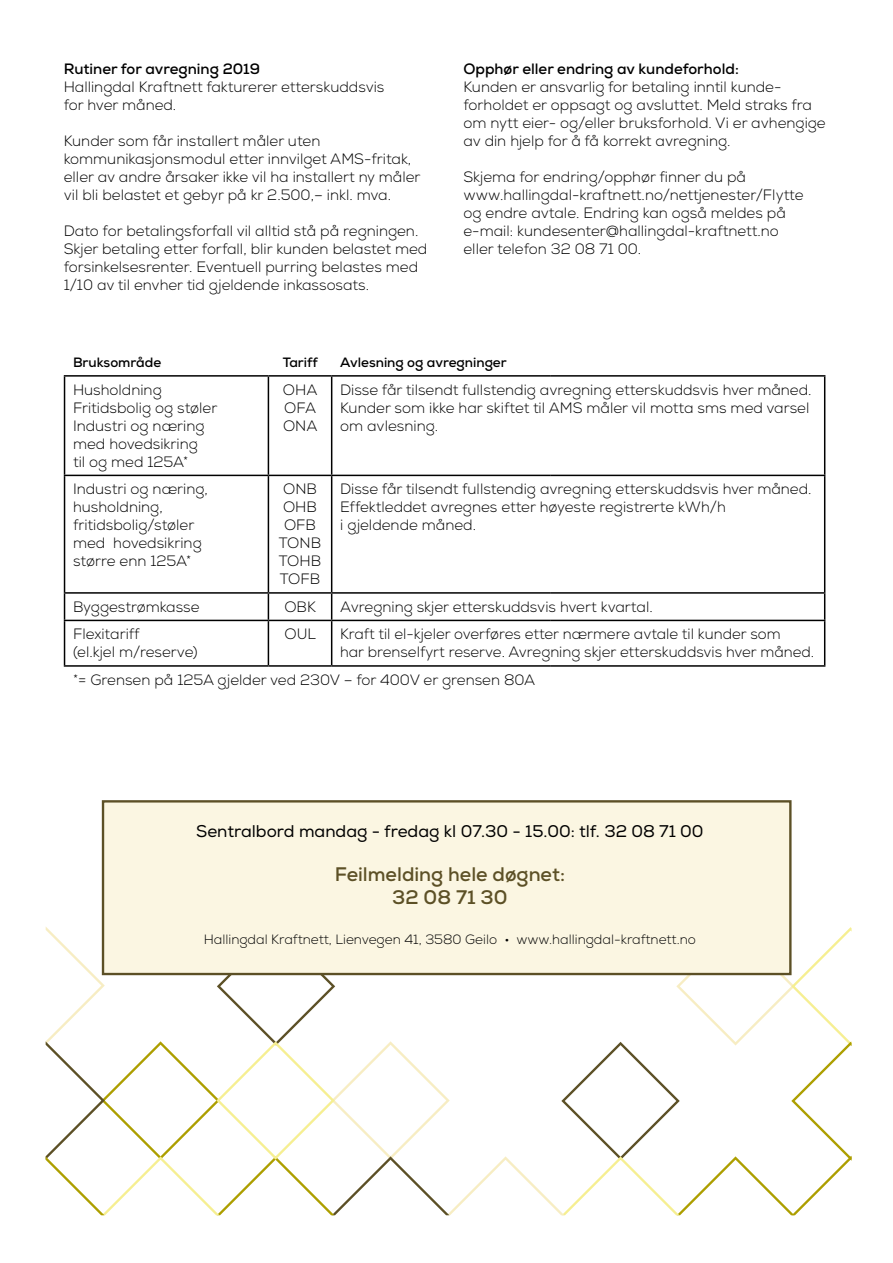
<style>
.page{position:relative;width:893px;height:1263px;background:#fff}
.page>*{position:absolute;margin:0;border:0;box-sizing:border-box;transform-origin:0 0}
.t1{font:700 19.65px/23.5px "Nexa";color:#5c5026;text-align:center}
.t2{font:16.95px "Nexa";color:#000}
.t3{font:300 15px/18px "Nexa";color:#000}
.t4{font:700 15px "Nexa";color:#000}
.t5{font:300 13.5px "Nexa";color:#000}
.t6{font:700 13.5px "Nexa";color:#000}
</style>
<div class="page">
<svg style="left:46px;top:926px;width:805px;height:289px"></svg>
<div style="left:102px;top:800px;width:690px;height:175px;background:#fbf6e2;border:2px solid #5c5026"></div>
<hr style="left:64px;top:375px;width:204px;height:2px;background:#000">
<hr style="left:64px;top:377px;width:1px;height:98px;background:#000">
<hr style="left:268px;top:375px;width:64px;height:2px;background:#000">
<hr style="left:268px;top:377px;width:1px;height:98px;background:#000">
<hr style="left:332px;top:375px;width:218px;height:2px;background:#000">
<hr style="left:331px;top:377px;width:1px;height:98px;background:#000">
<hr style="left:550px;top:375px;width:275px;height:2px;background:#000">
<hr style="left:824px;top:377px;width:1px;height:98px;background:#000">
<hr style="left:64px;top:475px;width:204px;height:1px;background:#000">
<hr style="left:64px;top:476px;width:1px;height:116px;background:#000">
<hr style="left:268px;top:475px;width:64px;height:1px;background:#000">
<hr style="left:268px;top:476px;width:1px;height:116px;background:#000">
<hr style="left:332px;top:475px;width:218px;height:1px;background:#000">
<hr style="left:331px;top:476px;width:1px;height:116px;background:#000">
<hr style="left:550px;top:475px;width:275px;height:1px;background:#000">
<hr style="left:824px;top:476px;width:1px;height:116px;background:#000">
<hr style="left:64px;top:592px;width:204px;height:2px;background:#000">
<svg style="left:64px;top:594px;width:1px;height:26px"></svg>
<hr style="left:268px;top:592px;width:64px;height:2px;background:#000">
<svg style="left:268px;top:594px;width:1px;height:26px"></svg>
<hr style="left:332px;top:592px;width:218px;height:2px;background:#000">
<svg style="left:331px;top:594px;width:1px;height:26px"></svg>
<hr style="left:550px;top:592px;width:275px;height:2px;background:#000">
<svg style="left:824px;top:594px;width:1px;height:26px"></svg>
<hr style="left:64px;top:620px;width:204px;height:1px;background:#000">
<hr style="left:64px;top:621px;width:1px;height:44px;background:#000">
<hr style="left:268px;top:620px;width:64px;height:1px;background:#000">
<hr style="left:268px;top:621px;width:1px;height:44px;background:#000">
<hr style="left:332px;top:620px;width:218px;height:1px;background:#000">
<hr style="left:331px;top:621px;width:1px;height:44px;background:#000">
<hr style="left:550px;top:620px;width:275px;height:1px;background:#000">
<hr style="left:824px;top:621px;width:1px;height:44px;background:#000">
<hr style="left:64px;top:665px;width:204px;height:2px;background:#000">
<hr style="left:268px;top:665px;width:64px;height:2px;background:#000">
<hr style="left:332px;top:665px;width:218px;height:2px;background:#000">
<hr style="left:550px;top:665px;width:275px;height:2px;background:#000">
<p class="t4" style="left:64px;top:59px;width:198px">Rutiner for avregning 2019</p>
<p class="t3" style="left:64px;top:79px;width:322px">Hallingdal Kraftnett fakturerer etterskuddsvis for hver måned.</p>
<p class="t3" style="left:64px;top:133px;width:358px">Kunder som får installert måler uten kommunikasjonsmodul etter innvilget AMS-fritak, eller av andre årsaker ikke vil ha installert ny måler vil bli belastet et gebyr på kr 2.500,– inkl. mva.</p>
<p class="t3" style="left:64px;top:223px;width:365px">Dato for betalingsforfall vil alltid stå på regningen.<br>Skjer betaling etter forfall, blir kunden belastet med forsinkelsesrenter. Eventuell purring belastes med 1/10 av til envher tid gjeldende inkassosats.</p>
<p class="t4" style="left:463px;top:59px;width:277px">Opphør eller endring av kundeforhold:</p>
<p class="t3" style="left:463px;top:79px;width:364px">Kunden er ansvarlig for betaling inntil kunde&shy;forholdet er oppsagt og avsluttet. Meld straks fra om nytt eier- og/eller bruksforhold. Vi er avhengige av din hjelp for å få korrekt avregning.</p>
<p class="t3" style="left:463px;top:169px;width:342px">Skjema for endring/opphør finner du på www.hallingdal-kraftnett.no/nettjenester/Flytte og endre avtale. Endring kan også meldes på e-mail: kundesenter@hallingdal-kraftnett.no eller telefon 32 08 71 00.</p>
<p class="t6" style="left:73px;top:354px;width:90px">Bruksområde</p>
<p class="t6" style="left:283px;top:354px;width:37px">Tariff</p>
<p class="t6" style="left:340px;top:354px;width:168px">Avlesning og avregninger</p>
<p class="t3" style="left:73px;top:381px;width:146px">Husholdning<br>Fritidsbolig og støler<br>Industri og næring med hovedsikring<br>til og med 125A*</p>
<p class="t3" style="left:283px;top:381px;width:36px;text-align:justify">OHA OFA ONA</p>
<p class="t3" style="left:340px;top:381px;width:473px">Disse får tilsendt fullstendig avregning etterskuddsvis hver måned.<br>Kunder som ikke har skiftet til AMS måler vil motta sms med varsel om avlesning.</p>
<p class="t3" style="left:73px;top:481px;width:136px">Industri og næring, husholdning, fritidsbolig/støler med hovedsikring større enn 125A*</p>
<p class="t3" style="left:279px;top:481px;width:44px;text-align:center">ONB<br>OHB<br>OFB<br>TONB<br>TOHB<br>TOFB</p>
<p class="t3" style="left:340px;top:481px;width:473px">Disse får tilsendt fullstendig avregning etterskuddsvis hver måned.<br>Effektleddet avregnes etter høyeste registrerte kWh/h<br>i gjeldende måned.</p>
<p class="t3" style="left:73px;top:598px;width:128px">Byggestrømkasse</p>
<p class="t3" style="left:284px;top:598px;width:33px">OBK</p>
<p class="t3" style="left:340px;top:598px;width:314px">Avregning skjer etterskuddsvis hvert kvartal.</p>
<p class="t3" style="left:73px;top:626px;width:126px">Flexitariff<br>(el.kjel m/reserve)</p>
<p class="t3" style="left:285px;top:626px;width:33px">OUL</p>
<p class="t3" style="left:340px;top:626px;width:475px">Kraft til el-kjeler overføres etter nærmere avtale til kunder som<br>har brenselfyrt reserve. Avregning skjer etterskuddsvis hver måned.</p>
<p class="t3" style="left:73px;top:671px;width:464px">*= Grensen på 125A gjelder ved 230V – for 400V er grensen 80A</p>
<p class="t2" style="left:196px;top:821px;width:509px">Sentralbord mandag - fredag kl 07.30 - 15.00: tlf. 32 08 71 00</p>
<h1 class="t1" style="left:335px;top:862px;width:232px">Feilmelding hele døgnet:<br>32 08 71 30</h1>
<p class="t5" style="left:204px;top:931px;width:494px">Hallingdal Kraftnett, Lienvegen 41, 3580 Geilo • www.hallingdal-kraftnett.no</p>
</div>
